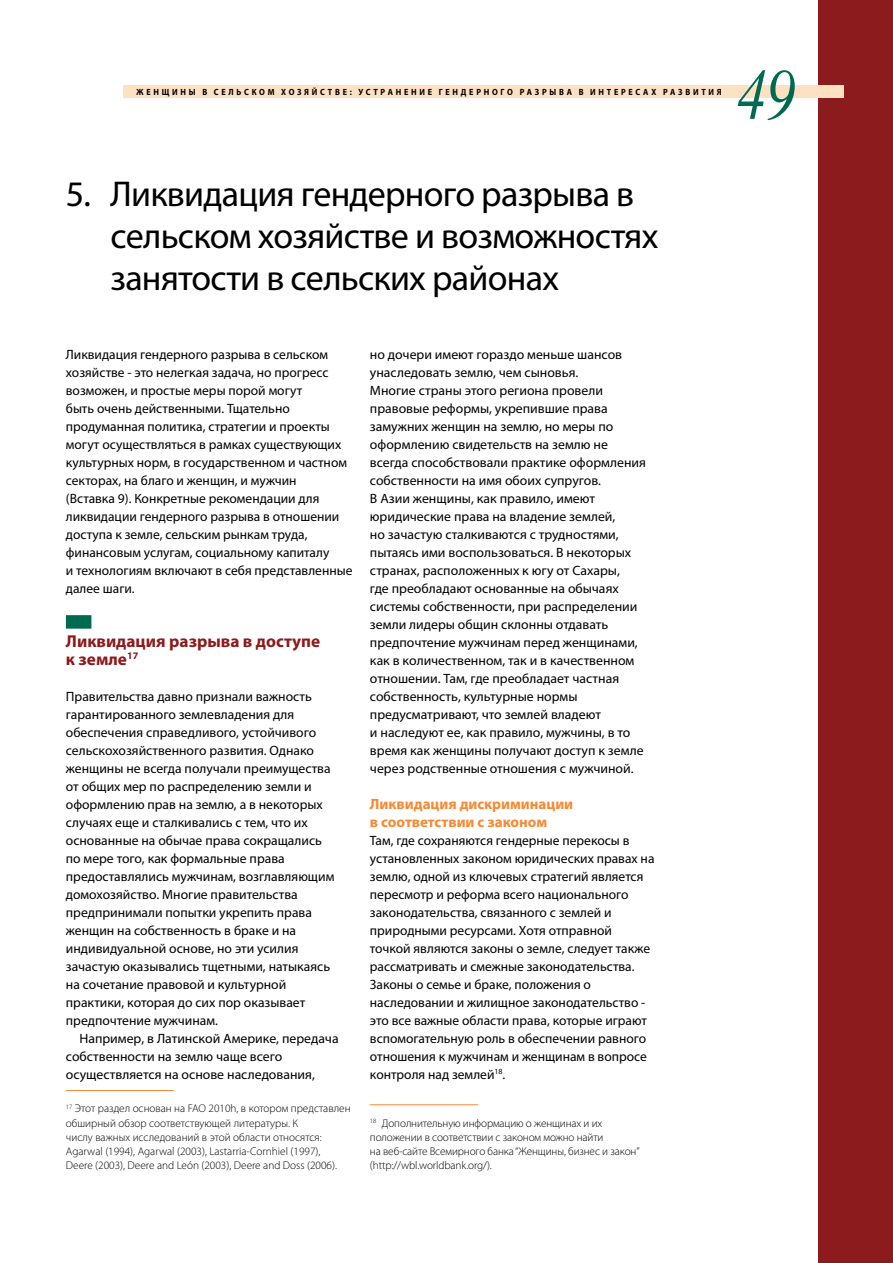
<style>
.page{position:relative;width:893px;height:1263px;background:#fff}
.page>*{position:absolute;margin:0;border:0;box-sizing:border-box;transform-origin:0 0}
.t1{font:italic 72px "Times";color:#006a51;scale:.8 1}
.t2{font:36px/42px "Myriad Pro";letter-spacing:-.02em;color:#000}
.t3{font:700 17.25px/18px "Myriad Pro";color:#8b1b1d}
.t4{font:700 15px/18px "Myriad Pro";color:#f68933}
.t5{font:13.5px/18px "Myriad Pro";color:#000}
.t6{font:300 11.25px/14.2px "Myriad Pro";color:#000}
.t7{font:700 9px "Myriad Pro";letter-spacing:.345em;color:#000;scale:.9 1}
</style>
<div class="page">
<div style="left:819px;top:0;width:74px;height:1263px;background:#8b1b1d"></div>
<div style="left:123px;top:85px;width:721px;height:13px;background:#fee0c3"></div>
<div style="left:66px;top:615px;width:25px;height:14px;background:#006a51"></div>
<hr style="left:66px;top:1090px;width:108px;height:1px;background:#f68933">
<hr style="left:370px;top:1104px;width:108px;height:1px;background:#f68933">
<p class="t7" style="left:136px;top:86px;width:106px">Женщи ны в с ельском</p>
<p class="t7" style="left:281px;top:86px;width:49px">хо зяйств</p>
<p class="t7" style="left:343px;top:86px;width:30px">е: устра</p>
<p class="t7" style="left:396px;top:86px;width:113px">нени е гендерного</p>
<p class="t7" style="left:520px;top:86px;width:30px">ра зрыва</p>
<p class="t7" style="left:579px;top:86px;width:123px">в интереса х ра звити</p>
<p class="t7" style="left:717px;top:86px;width:6px">я</p>
<h1 class="t1" style="left:738px;top:32px;width:74px">49</h1>
<h2 class="t2" style="left:111px;top:172px;width:549px;text-indent:-45px">5. Ликвидация гендерного разрыва в сельском хозяйстве и возможностях занятости в сельских районах</h2>
<p class="t5" style="left:66px;top:345px;width:288px">Ликвидация гендерного разрыва в сельском хозяйстве - это нелегкая задача, но прогресс возможен, и простые меры порой могут<br>быть очень действенными. Тщательно продуманная политика, стратегии и проекты могут осуществляться в рамках существующих культурных норм, в государственном и частном секторах, на благо и женщин, и мужчин<br>(Вставка 9). Конкретные рекомендации для ликвидации гендерного разрыва в отношении доступа к земле, сельским рынкам труда, финансовым услугам, социальному капиталу<br>и технологиям включают в себя представленные далее шаги.</p>
<p class="t3" style="left:66px;top:631px;width:256px">Ликвидация разрыва в доступе к земле<sup>17</sup></p>
<p class="t5" style="left:66px;top:687px;width:270px">Правительства давно признали важность гарантированного землевладения для обеспечения справедливого, устойчивого сельскохозяйственного развития. Однако женщины не всегда получали преимущества от общих мер по распределению земли и оформлению прав на землю, а в некоторых случаях еще и сталкивались с тем, что их основанные на обычае права сокращались по мере того, как формальные права предоставлялись мужчинам, возглавляющим домохозяйство. Многие правительства предпринимали попытки укрепить права женщин на собственность в браке и на индивидуальной основе, но эти усилия зачастую оказывались тщетными, натыкаясь на сочетание правовой и культурной практики, которая до сих пор оказывает предпочтение мужчинам.</p>
<p class="t5" style="left:66px;top:1029px;width:274px;text-indent:13px">Например, в Латинской Америке, передача собственности на землю чаще всего осуществляется на основе наследования,</p>
<p class="t6" style="left:66px;top:1101px;width:286px"><sup>17</sup> Этот раздел основан на FAO 2010h, в котором представлен обширный обзор соответствующей литературы. К<br>числу важных исследований в этой области относятся:<br>Agarwal (1994), Agarwal (2003), Lastarria-Cornhiel (1997),<br>Deere (2003), Deere and León (2003), Deere and Doss (2006).</p>
<p class="t5" style="left:370px;top:345px;width:278px">но дочери имеют гораздо меньше шансов унаследовать землю, чем сыновья.<br>Многие страны этого региона провели правовые реформы, укрепившие права замужних женщин на землю, но меры по оформлению свидетельств на землю не всегда способствовали практике оформления собственности на имя обоих супругов.<br>В Азии женщины, как правило, имеют юридические права на владение землей,<br>но зачастую сталкиваются с трудностями, пытаясь ими воспользоваться. В некоторых странах, расположенных к югу от Сахары,<br>где преобладают основанные на обычаях системы собственности, при распределении земли лидеры общин склонны отдавать предпочтение мужчинам перед женщинами, как в количественном, так и в качественном отношении. Там, где преобладает частная собственность, культурные нормы предусматривают, что землей владеют<br>и наследуют ее, как правило, мужчины, в то время как женщины получают доступ к земле через родственные отношения с мужчиной.</p>
<p class="t4" style="left:370px;top:794px;width:205px">Ликвидация дискриминации в соответствии с законом</p>
<p class="t5" style="left:370px;top:831px;width:286px">Там, где сохраняются гендерные перекосы в установленных законом юридических правах на землю, одной из ключевых стратегий является пересмотр и реформа всего национального законодательства, связанного с землей и природными ресурсами. Хотя отправной точкой являются законы о земле, следует также рассматривать и смежные законодательства.<br>Законы о семье и браке, положения о наследовании и жилищное законодательство - это все важные области права, которые играют вспомогательную роль в обеспечении равного отношения к мужчинам и женщинам в вопросе контроля над землей<sup>18</sup>.</p>
<p class="t6" style="left:370px;top:1116px;width:271px"><sup>18</sup> Дополнительную информацию о женщинах и их положении в соответствии с законом можно найти<br>на веб‑сайте Всемирного банка “Женщины, бизнес и закон” (http://wbl.worldbank.org/).</p>
</div>
